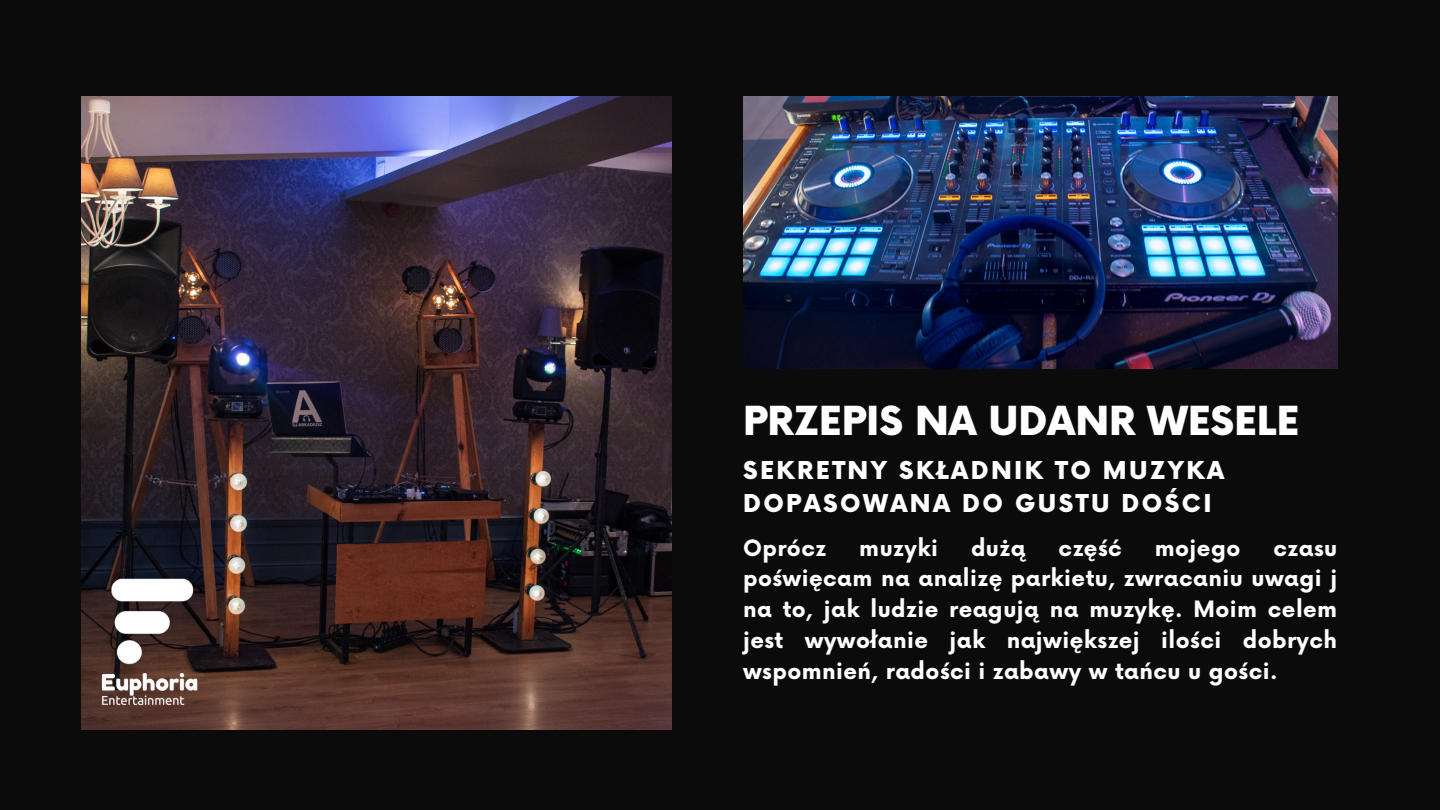
<style>
.page{position:relative;width:1440px;height:810px;background:#0b0b0b}
.page>*{position:absolute;margin:0;border:0;box-sizing:border-box;transform-origin:0 0}
.t1{font:900 39px "Now";color:#fff}
.t2{font:900 24px/33px "Now";letter-spacing:.1em;color:#fff}
.t3{font:700 22px/30.8px "Now";letter-spacing:.02em;color:#fff;text-align:justify}
</style>
<div class="page">
<img style="left:81px;top:96px;width:590px;height:633px">
<img style="left:743px;top:96px;width:595px;height:273px">
<img style="left:81px;top:562px;width:139px;height:167px">
<h1 class="t1" style="left:743px;top:400px;width:558px">PRZEPIS NA UDANR WESELE</h1>
<p class="t2" style="left:743px;top:456px;width:483px">SEKRETNY SKŁADNIK TO MUZYKA<br>DOPASOWANA DO GUSTU DOŚCI</p>
<h2 class="t3" style="left:743px;top:534px;width:85px">Oprócz</h2>
<h2 class="t3" style="left:859px;top:534px;width:80px">muzyki</h2>
<h2 class="t3" style="left:971px;top:534px;width:56px">dużą</h2>
<h2 class="t3" style="left:1059px;top:534px;width:65px">część</h2>
<h2 class="t3" style="left:1155px;top:534px;width:87px">mojego</h2>
<h2 class="t3" style="left:743px;top:534px;width:596px;text-indent:530px">czasu poświęcam na analizę parkietu, zwracaniu uwagi j na to, jak ludzie reagują na muzykę. Moim celem jest wywołanie jak największej ilości dobrych wspomnień, radości i zabawy w tańcu u gości.</h2>
</div>
